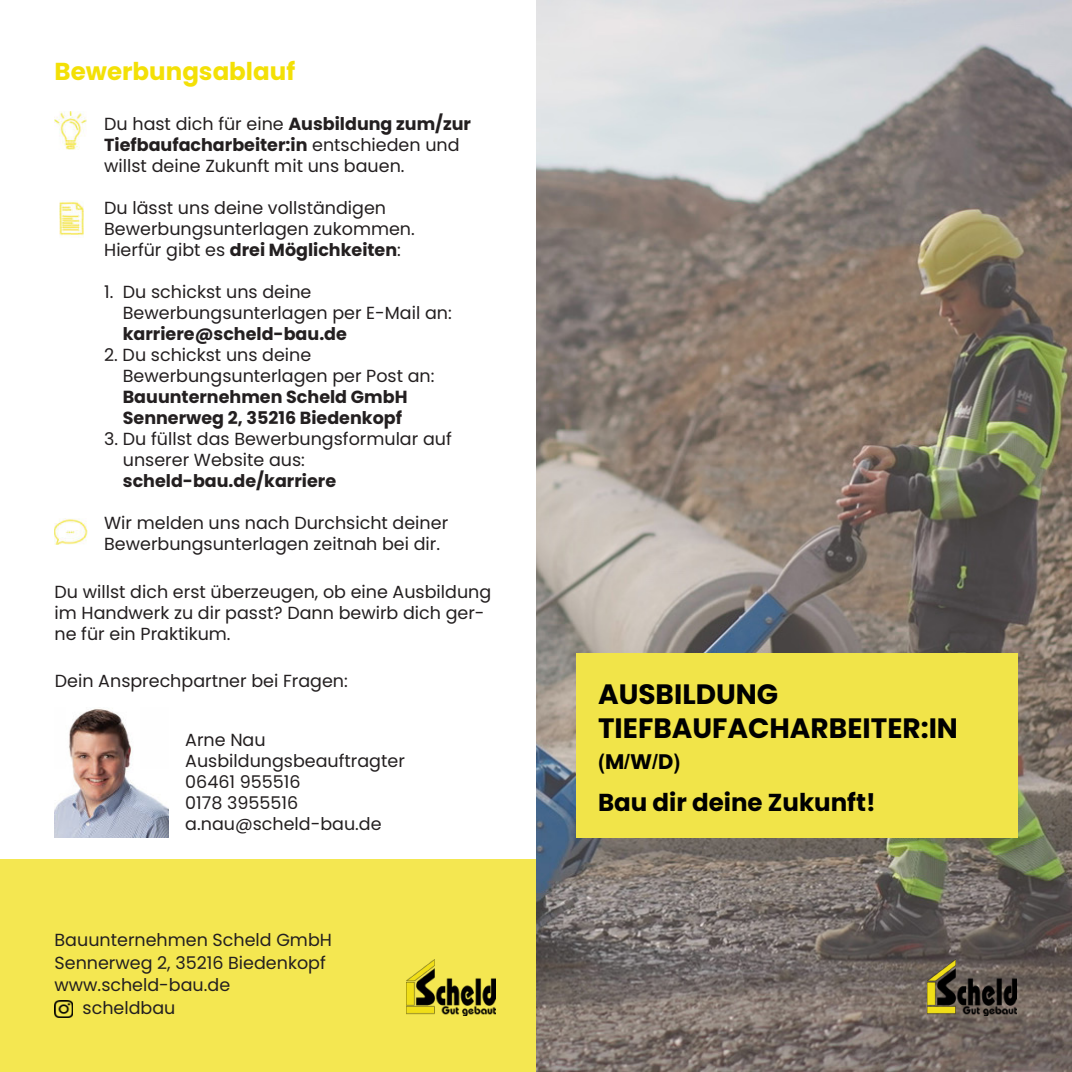
<style>
.page{position:relative;width:1072px;height:1072px;background:#fff}
.page>*{position:absolute;margin:0;border:0;box-sizing:border-box;transform-origin:0 0}
.t1{font:700 28px/33.6px "Poppins";color:#000}
.t2{font:700 24.5px "Poppins";color:#000}
.t3{font:700 24.5px "Poppins";color:#f3e006}
.t4{font:700 21px "Poppins";color:#000}
.t5{font:17.5px/21px "Poppins";color:#231f20}
.t6{font:700 17.5px/21px "Poppins";color:#231f20}
.s1{font-weight:700}
.s2{font-family:"Arial Nova"}
.s3{font-family:"Arial"}
</style>
<div class="page">
<div style="left:0;top:859px;width:536px;height:212px;background:#f4e751"></div>
<img style="left:55px;top:112px;width:32px;height:38px">
<img style="left:55px;top:518px;width:33px;height:27px">
<img style="left:59px;top:201px;width:24px;height:35px">
<img style="left:55px;top:709px;width:114px;height:128px">
<img style="left:54px;top:1000px;width:18px;height:17px">
<img style="left:536px;top:0;width:535px;height:1071px">
<img style="left:927px;top:959px;width:89px;height:56px">
<div style="left:575px;top:653px;width:442px;height:184px;background:#f1e449"></div>
<img style="left:407px;top:959px;width:89px;height:56px">
<h2 class="t3" style="left:55px;top:57px;width:242px">Bewerbungsablauf</h2>
<p class="t5" style="left:104px;top:114px;width:368px">Du hast dich für eine <span class="s1">Ausbildung zum/zur<br>Tiefbaufacharbeiter:in</span> entschieden und willst deine Zukunft mit uns bauen.</p>
<p class="t5" style="left:104px;top:198px;width:312px">Du lässt uns deine vollständigen<br>Bewerbungsunterlagen zukommen.<br>Hierfür gibt es <span class="s1">drei Möglichkeiten</span>:</p>
<p class="t5" style="left:123px;top:282px;width:330px;text-indent:-19px">1. Du schickst uns deine<br>Bewerbungsunterlagen per E-Mail an:</p>
<p class="t6" style="left:123px;top:324px;width:226px">karriere@scheld-bau.de</p>
<p class="t5" style="left:123px;top:345px;width:313px;text-indent:-19px">2. Du schickst uns deine<br>Bewerbungsunterlagen per Post an:</p>
<p class="t6" style="left:123px;top:387px;width:286px">Bauunternehmen Scheld GmbH<br>Sennerweg 2, 35216 Biedenkopf</p>
<p class="t5" style="left:123px;top:429px;width:330px;text-indent:-19px">3. Du füllst das Bewerbungsformular auf unserer Website aus:</p>
<p class="t6" style="left:123px;top:471px;width:215px">scheld-bau.de/karriere</p>
<p class="t5" style="left:104px;top:513px;width:345px">Wir melden uns nach Durchsicht deiner<br>Bewerbungsunterlagen zeitnah bei dir.</p>
<p class="t5" style="left:55px;top:581px;width:438px">Du willst dich erst überzeugen, ob eine Ausbildung im Handwerk zu dir passt? Dann bewirb dich ger&shy;ne für ein Praktikum.</p>
<p class="t5" style="left:55px;top:670px;width:294px">Dein Ansprechpartner bei Fragen:</p>
<p class="t5" style="left:185px;top:730px;width:221px">Arne Nau<br>Ausbildungsbeauftragter<br>06461 955516<br>0178 3955516 a.nau@scheld-bau.de</p>
<p class="t5" style="left:55px;top:929px;width:279px">Bauunternehmen Scheld GmbH</p>
<p class="t5" style="left:55px;top:952px;width:273px">Sennerweg 2, 35216 Biedenkopf</p>
<p class="t5" style="left:55px;top:974px;width:177px">www.scheld-bau.de</p>
<p class="t5" style="left:83px;top:997px;width:94px">scheldbau</p>
<h1 class="t1" style="left:598px;top:678px;width:361px">AUSBILDUNG<br>TIEFBAUFACHARBEITER:IN</h1>
<p class="t4" style="left:598px;top:748px;width:84px"><span class="s2">(</span>M<span class="s3">/</span>W<span class="s3">/</span>D<span class="s2">)</span></p>
<h2 class="t2" style="left:598px;top:787px;width:279px">Bau dir deine Zukunft!</h2>
</div>
